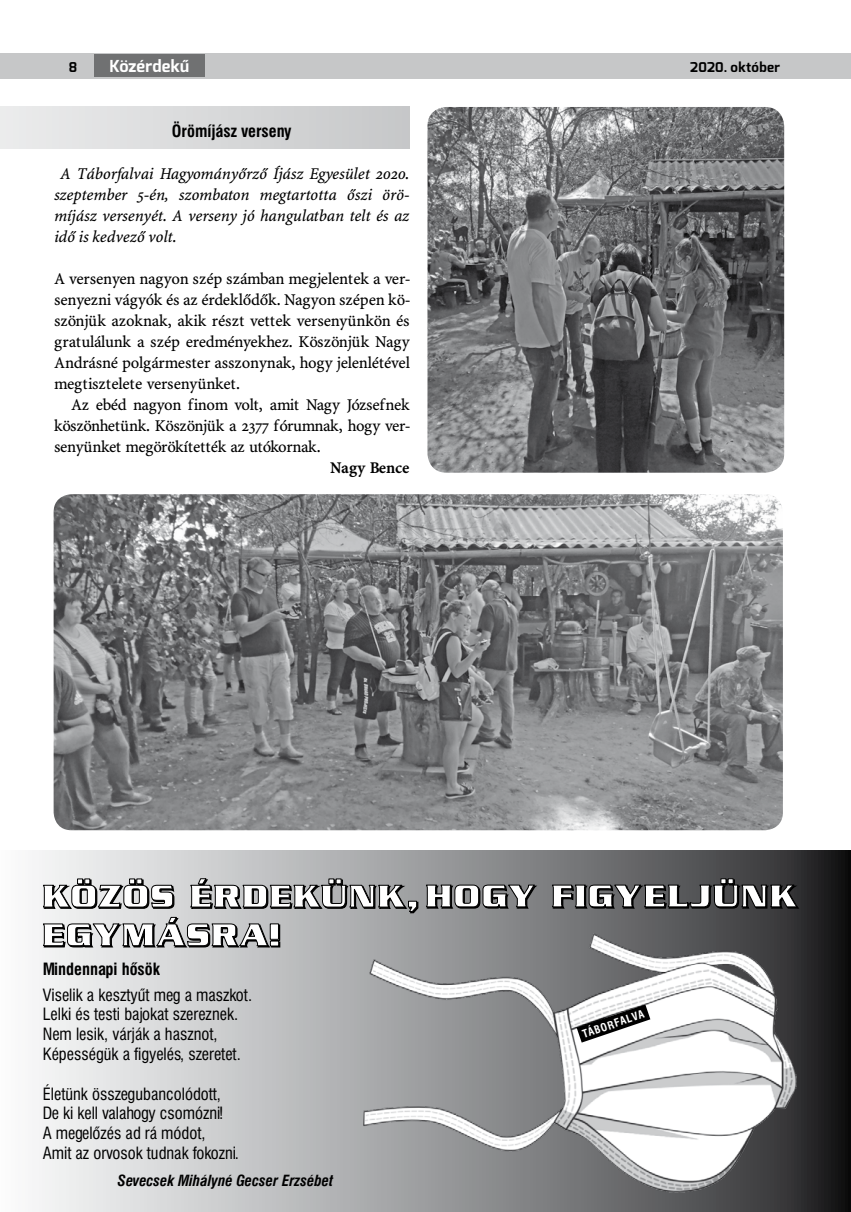
<style>
.page{position:relative;width:851px;height:1212px;background:#fff}
.page>*{position:absolute;margin:0;border:0;box-sizing:border-box;transform-origin:0 0}
.t1{font:16.5px/21px "Minion PFL";color:#000;text-align:justify}
.t2{font:16.5px/19.8px "Swiss 721 Cn PFL";color:#000}
.t3{font:italic 16.5px/21px "Minion PFL";letter-spacing:-.015em;color:#000;text-align:justify}
.t4{font:700 16.5px "Swiss 721 Cn PFL";color:#000}
.t5{font:700 16.5px "Exo";letter-spacing:.01em;color:#fff}
.t6{font:700 16.5px "Minion PFL";color:#000}
.t7{font:italic 700 15px "Swiss 721 Cn PFL";color:#000}
.t8{font:700 13.5px "Exo";letter-spacing:.015em;color:#000}
.t9{font:700 10.8px "Swiss 721 Cn PFL";color:#fff}
</style>
<div class="page">
<div style="left:0;top:53px;width:850px;height:26px;background:#c6c7c8"></div>
<div style="left:94px;top:55px;width:110px;height:22px;background:#707172"></div>
<div style="left:0;top:106px;width:409px;height:43px;background:linear-gradient(to right,#ececed,#c6c7c9)"></div>
<img style="left:54px;top:494px;width:728px;height:336px">
<img style="left:427px;top:107px;width:357px;height:366px">
<svg style="left:39px;top:850px;width:811px;height:362px;background:#a3a4a5"></svg>
<img style="left:363px;top:934px;width:433px;height:259px">
<svg style="left:576px;top:1004px;width:74px;height:38px"></svg>
<svg style="left:425px;top:885px;width:114px;height:24px"></svg>
<svg style="left:551px;top:878px;width:249px;height:32px"></svg>
<svg style="left:42px;top:878px;width:377px;height:70px"></svg>
<div style="left:270px;top:941px;width:8px;height:5px;background:#fff"></div>
<div style="left:270px;top:941px;width:9px;height:5px;border:1px solid #000"></div>
<div style="left:271px;top:924px;width:9px;height:17px;border:1px solid #000"></div>
<div style="left:270px;top:924px;width:8px;height:15px;background:#fff"></div>
<div style="left:270px;top:924px;width:8px;height:15px;border:1px solid #000"></div>
<p class="t8" style="left:69px;top:58px;width:10px">8</p>
<p class="t5" style="left:109px;top:55px;width:81px">Közérdekű</p>
<p class="t8" style="left:690px;top:58px;width:91px">2020. október</p>
<p class="t4" style="left:172px;top:121px;width:121px">Örömíjász verseny</p>
<p class="t3" style="left:54px;top:164px;width:357px;text-indent:6px">A Táborfalvai Hagyományőrző Íjász Egyesület 2020. szeptember 5-én, szombaton megtartotta őszi örö&shy;míjász versenyét. A verseny jó hangulatban telt és az idő is kedvező volt.</p>
<p class="t1" style="left:54px;top:269px;width:357px">A versenyen nagyon szép számban megjelentek a ver&shy;senyezni vágyók és az érdeklődők. Nagyon szépen kö&shy;szönjük azoknak, akik részt vettek versenyünkön és gratulálunk a szép eredményekhez. Köszönjük Nagy Andrásné polgármester asszonynak, hogy jelenlétével megtisztelete versenyünket.</p>
<p class="t1" style="left:54px;top:395px;width:357px;text-indent:17px">Az ebéd nagyon finom volt, amit Nagy Józsefnek köszönhetünk. Köszönjük a 2377 fórumnak, hogy ver&shy;senyünket megörökítették az utókornak.</p>
<p class="t6" style="left:330px;top:459px;width:81px">Nagy Bence</p>
<p class="t4" style="left:43px;top:959px;width:119px">Mindennapi hősök</p>
<p class="t2" style="left:43px;top:984px;width:211px">Viselik a kesztyűt meg a maszkot.<br>Lelki és testi bajokat szereznek.<br>Nem lesik, várják a hasznot,<br>Képességük a figyelés, szeretet.</p>
<p class="t2" style="left:43px;top:1083px;width:197px">Életünk összegubancolódott,<br>De ki kell valahogy csomózni!<br>A megelőzés ad rá módot,<br>Amit az orvosok tudnak fokozni.</p>
<p class="t7" style="left:118px;top:1171px;width:217px">Sevecsek Mihályné Gecser Erzsébet</p>
<p class="t9" style="left:580px;top:1028px;width:66px;rotate:-19deg">TÁBORFALVA</p>
</div>
